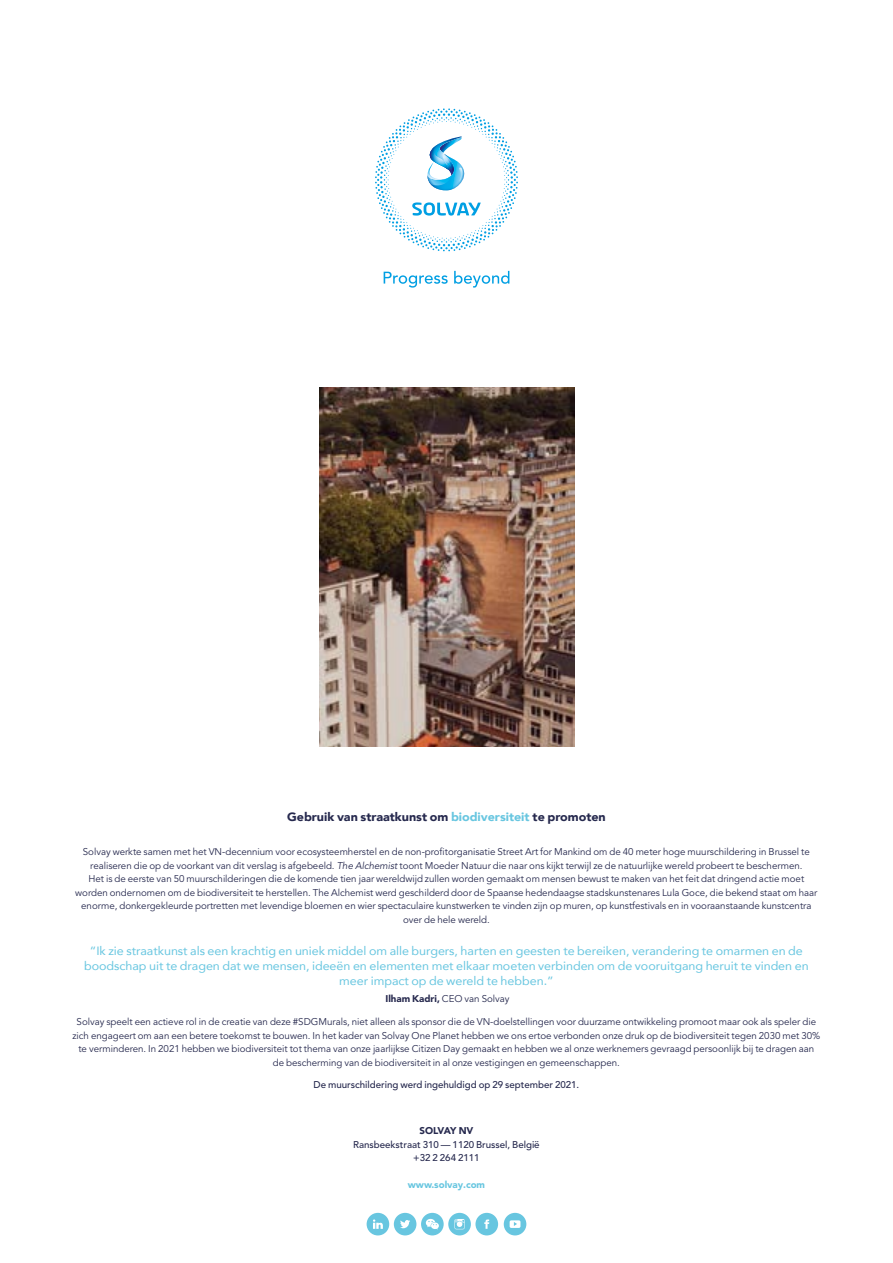
<style>
.page{position:relative;width:893px;height:1263px;background:#fff}
.page>*{position:absolute;margin:0;border:0;box-sizing:border-box;transform-origin:0 0}
.t1{font:12px/15px "Avenir";letter-spacing:-.005em;color:#68c6e0;text-align:center;scale:1.05 1}
.t2{font:900 12px "Avenir";letter-spacing:-.005em;color:#26294e;scale:1.05 1}
.t3{font:9.75px/13.5px "Avenir LT Pro";letter-spacing:-.005em;color:#26294e;text-align:center}
.t4{font:500 9.75px "Avenir LT Pro";letter-spacing:-.005em;color:#26294e}
.t5{font:900 9.75px "Avenir LT Pro";letter-spacing:-.005em;color:#68c6e0}
.t6{font:900 9.75px "Avenir LT Pro";letter-spacing:-.03em;color:#26294e}
.s1{color:#68c6e0}
.s2{font-style:italic}
.s3{font-weight:900}
</style>
<div class="page">
<div style="left:394px;top:1213px;width:22px;height:22px;background:#68c6e0;border-radius:50%"></div>
<svg style="left:400px;top:1220px;width:10px;height:8px"></svg>
<div style="left:367px;top:1213px;width:22px;height:22px;background:#68c6e0;border-radius:50%"></div>
<svg style="left:373px;top:1219px;width:10px;height:10px"></svg>
<div style="left:475px;top:1213px;width:23px;height:22px;background:#68c6e0;border-radius:50%"></div>
<svg style="left:484px;top:1219px;width:5px;height:10px"></svg>
<div style="left:504px;top:1213px;width:22px;height:22px;background:#68c6e0;border-radius:50%"></div>
<svg style="left:510px;top:1220px;width:10px;height:8px"></svg>
<div style="left:448px;top:1213px;width:23px;height:22px;background:#68c6e0;border-radius:50%"></div>
<svg style="left:454px;top:1219px;width:11px;height:10px"></svg>
<div style="left:421px;top:1213px;width:23px;height:22px;background:#68c6e0;border-radius:50%"></div>
<svg style="left:426px;top:1219px;width:13px;height:10px"></svg>
<svg style="left:384px;top:271px;width:125px;height:17px"></svg>
<svg style="left:375px;top:108px;width:143px;height:143px"></svg>
<img style="left:320px;top:388px;width:254px;height:359px">
<p class="t2" style="left:287px;top:807px;width:305px">Gebruik van straatkunst om <span class="s1">biodiversiteit</span> te promoten</p>
<p class="t3" style="left:75px;top:845px;width:744px">Solvay werkte samen met het VN-decennium voor ecosysteemherstel en de non-profitorganisatie Street Art for Mankind om de 40 meter hoge muurschildering in Brussel te realiseren die op de voorkant van dit verslag is afgebeeld. <span class="s2">The Alchemist</span> toont Moeder Natuur die naar ons kijkt terwijl ze de natuurlijke wereld probeert te beschermen.<br>Het is de eerste van 50 muurschilderingen die de komende tien jaar wereldwijd zullen worden gemaakt om mensen bewust te maken van het feit dat dringend actie moet worden ondernomen om de biodiversiteit te herstellen. The Alchemist werd geschilderd door de Spaanse hedendaagse stadskunstenares Lula Goce, die bekend staat om haar enorme, donkergekleurde portretten met levendige bloemen en wier spectaculaire kunstwerken te vinden zijn op muren, op kunstfestivals en in vooraanstaande kunstcentra over de hele wereld.</p>
<p class="t1" style="left:84px;top:943px;width:691px">“Ik zie straatkunst als een krachtig en uniek middel om alle burgers, harten en geesten te bereiken, verandering te omarmen en de boodschap uit te dragen dat we mensen, ideeën en elementen met elkaar moeten verbinden om de vooruitgang heruit te vinden en meer impact op de wereld te hebben.”</p>
<p class="t3" style="left:386px;top:992px;width:126px"><span class="s3">Ilham Kadri,</span> CEO van Solvay</p>
<p class="t3" style="left:73px;top:1015px;width:749px">Solvay speelt een actieve rol in de creatie van deze #SDGMurals, niet alleen als sponsor die de VN-doelstellingen voor duurzame ontwikkeling promoot maar ook als speler die zich engageert om aan een betere toekomst te bouwen. In het kader van Solvay One Planet hebben we ons ertoe verbonden onze druk op de biodiversiteit tegen 2030 met 30% te verminderen. In 2021 hebben we biodiversiteit tot thema van onze jaarlijkse Citizen Day gemaakt en hebben we al onze werknemers gevraagd persoonlijk bij te dragen aan de bescherming van de biodiversiteit in al onze vestigingen en gemeenschappen.</p>
<p class="t4" style="left:314px;top:1079px;width:267px">De muurschildering werd ingehuldigd op 29 september 2021.</p>
<p class="t6" style="left:419px;top:1125px;width:55px">SOLVAY NV</p>
<p class="t4" style="left:353px;top:1138px;width:188px">Ransbeekstraat 310 — 1120 Brussel, België</p>
<p class="t4" style="left:413px;top:1152px;width:68px">+32 2 264 2111</p>
<p class="t5" style="left:408px;top:1179px;width:79px">www.solvay.com</p>
</div>
